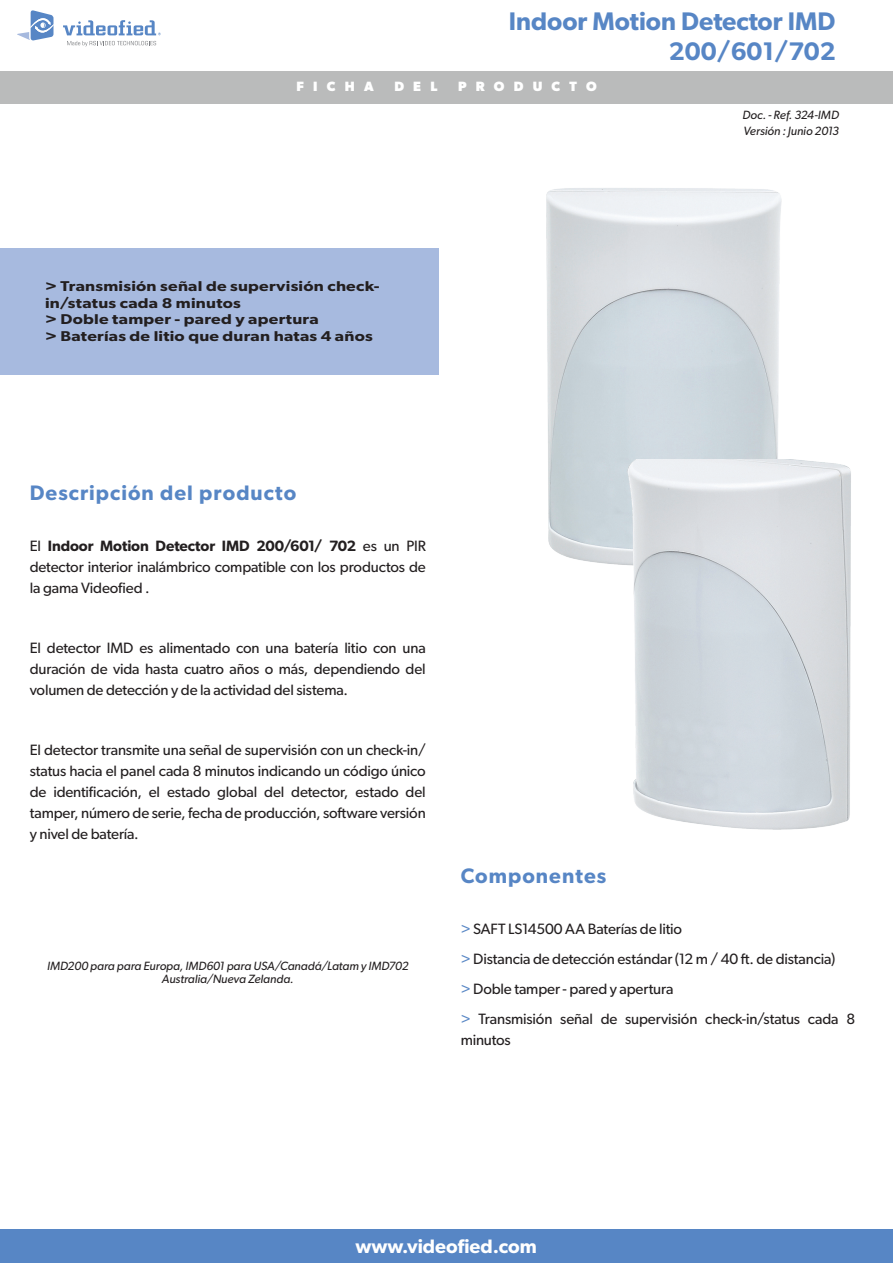
<style>
.page{position:relative;width:893px;height:1263px;background:#fff}
.page>*{position:absolute;margin:0;border:0;box-sizing:border-box;transform-origin:0 0}
.t1{font:600 25.5px/30.6px "Gibson";color:#5786c5;text-align:right}
.t2{font:600 21px "Gibson";letter-spacing:.05em;color:#5786c5}
.t3{font:600 19.5px "Gibson";color:#fff}
.t4{font:15px/21px "Gibson";letter-spacing:-.01em;color:#231f20;text-align:justify}
.t5{font:600 14.25px/16.5px "Gibson";letter-spacing:.015em;color:#231f20;scale:1.2 1}
.t6{font:700 13.5px "Gibson";letter-spacing:.685em;color:#fff}
.t7{font:italic 12px/16.5px "Gibson";letter-spacing:-.005em;color:#231f20}
.s1{font-weight:600}
.s2{color:#5786c5}
</style>
<div class="page">
<div style="left:0;top:1229px;width:893px;height:34px;background:#5786c5"></div>
<svg style="left:17px;top:10px;width:36px;height:31px"></svg>
<svg style="left:67px;top:41px;width:89px;height:5px"></svg>
<svg style="left:63px;top:20px;width:98px;height:15px"></svg>
<div style="left:0;top:72px;width:893px;height:32px;background:#babbbb"></div>
<img style="left:546px;top:188px;width:236px;height:375px">
<div style="left:0;top:248px;width:438px;height:127px;background:#a7badf"></div>
<img style="left:603px;top:459px;width:248px;height:371px">
<h1 class="t1" style="left:509px;top:5px;width:328px">Indoor Motion Detector IMD<br>200/601/702</h1>
<p class="t6" style="left:297px;top:78px;width:79px">FICHA</p>
<p class="t6" style="left:394px;top:78px;width:45px">DEL</p>
<p class="t6" style="left:458px;top:78px;width:140px">PRODUCTO</p>
<p class="t5" style="left:45px;top:277px;width:280px">&gt; Transmisión señal de supervisión check&shy;in/status cada 8 minutos<br>&gt; Doble tamper - pared y apertura<br>&gt; Baterías de litio que duran hatas 4 años</p>
<h2 class="t2" style="left:30px;top:480px;width:268px">Descripción del producto</h2>
<p class="t4" style="left:30px;top:535px;width:398px">El <span class="s1">Indoor Motion Detector IMD 200/601/ 702</span> es un PIR detector interior inalámbrico compatible con los productos de la gama Videofied .</p>
<p class="t4" style="left:30px;top:637px;width:397px">El detector IMD es alimentado con una batería litio con una duración de vida hasta cuatro años o más, dependiendo del volumen de detección y de la actividad del sistema.</p>
<p class="t4" style="left:30px;top:739px;width:398px">El detector transmite una señal de supervisión con un check-in/ status hacia el panel cada 8 minutos indicando un código único de identificación, el estado global del detector, estado del tamper, número de serie, fecha de producción, software versión y nivel de batería.</p>
<p class="t7" style="left:742px;top:106px;width:98px">Doc. - Ref. 324-IMD<br>Versión : Junio 2013</p>
<p class="t7" style="left:47px;top:959px;width:363px;line-height:13.5px;text-align:center">IMD200 para para Europa, IMD601 para USA/Canadá/Latam y IMD702<br>Australia/Nueva Zelanda.</p>
<h2 class="t2" style="left:461px;top:863px;width:147px">Componentes</h2>
<p class="t4" style="left:461px;top:914px;width:396px;line-height:30px;text-align:left"><span class="s2">&gt;</span> SAFT LS14500 AA Baterías de litio<br><span class="s2">&gt;</span> Distancia de detección estándar (12 m / 40 ft. de distancia)<br><span class="s2">&gt;</span> Doble tamper - pared y apertura<br><span class="s2">&gt;</span> Transmisión señal de supervisión check-in/status cada 8</p>
<p class="t4" style="left:461px;top:1029px;width:52px">minutos</p>
<h3 class="t3" style="left:355px;top:1234px;width:183px">www.videofied.com</h3>
</div>
